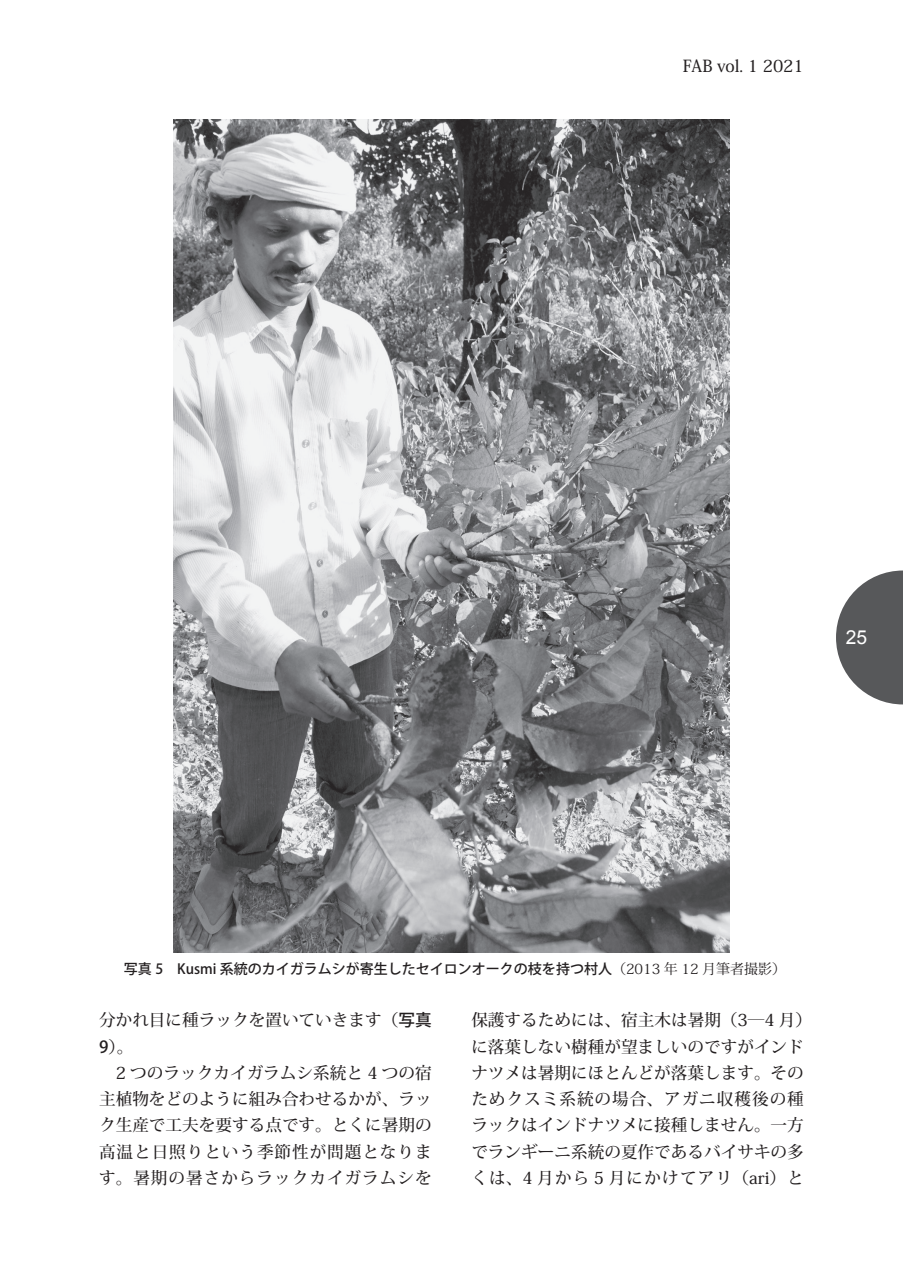
<style>
.page{position:relative;width:903px;height:1275px;background:#fff}
.page>*{position:absolute;margin:0;border:0;box-sizing:border-box;transform-origin:0 0}
.t1{font:19.25px "Arial";color:#fff}
.t2{font:500 16.62px/26.2px "Koz Min Pr 6 N";color:#231f20}
.t3{font:500 14px "Koz Go Pr 6 N";color:#231f20}
.s1{font-family:"Koz Min Pr 6 N";font-weight:400}
.s2{font-family:"Koz Go Pr 6 N"}
</style>
<div class="page">
<svg style="left:836px;top:570px;width:67px;height:134px"></svg>
<img style="left:174px;top:119px;width:555px;height:833px">
<p class="t2" style="left:683px;top:54px;width:122px">FAB vol. 1 2021</p>
<p class="t1" style="left:846px;top:625px;width:23px">25</p>
<p class="t3" style="left:124px;top:960px;width:664px">写真 5　Kusmi 系統のカイガラムシが寄生したセイロンオークの枝を持つ村人<span class="s1">（2013 年 12 月筆者撮影）</span></p>
<p class="t2" style="left:99px;top:1007px;width:334px">分かれ目に種ラックを置いていきます（<span class="s2">写真<br>9</span>）。</p>
<p class="t2" style="left:99px;top:1060px;width:334px;text-align:justify;text-indent:17px">2 つのラックカイガラムシ系統と 4 つの宿主植物をどのように組み合わせるかが、ラック生産で工夫を要する点です。とくに暑期の高温と日照りという季節性が問題となります。暑期の暑さからラックカイガラムシを</p>
<p class="t2" style="left:471px;top:1007px;width:342px">保護するためには、宿主木は暑期（3―4 月）に落葉しない樹種が望ましいのですがインドナツメは暑期にほとんどが落葉します。そのためクスミ系統の場合、アガニ収穫後の種ラックはインドナツメに接種しません。一方でランギーニ系統の夏作であるバイサキの多くは、4 月から 5 月にかけてアリ（ari）と</p>
</div>
